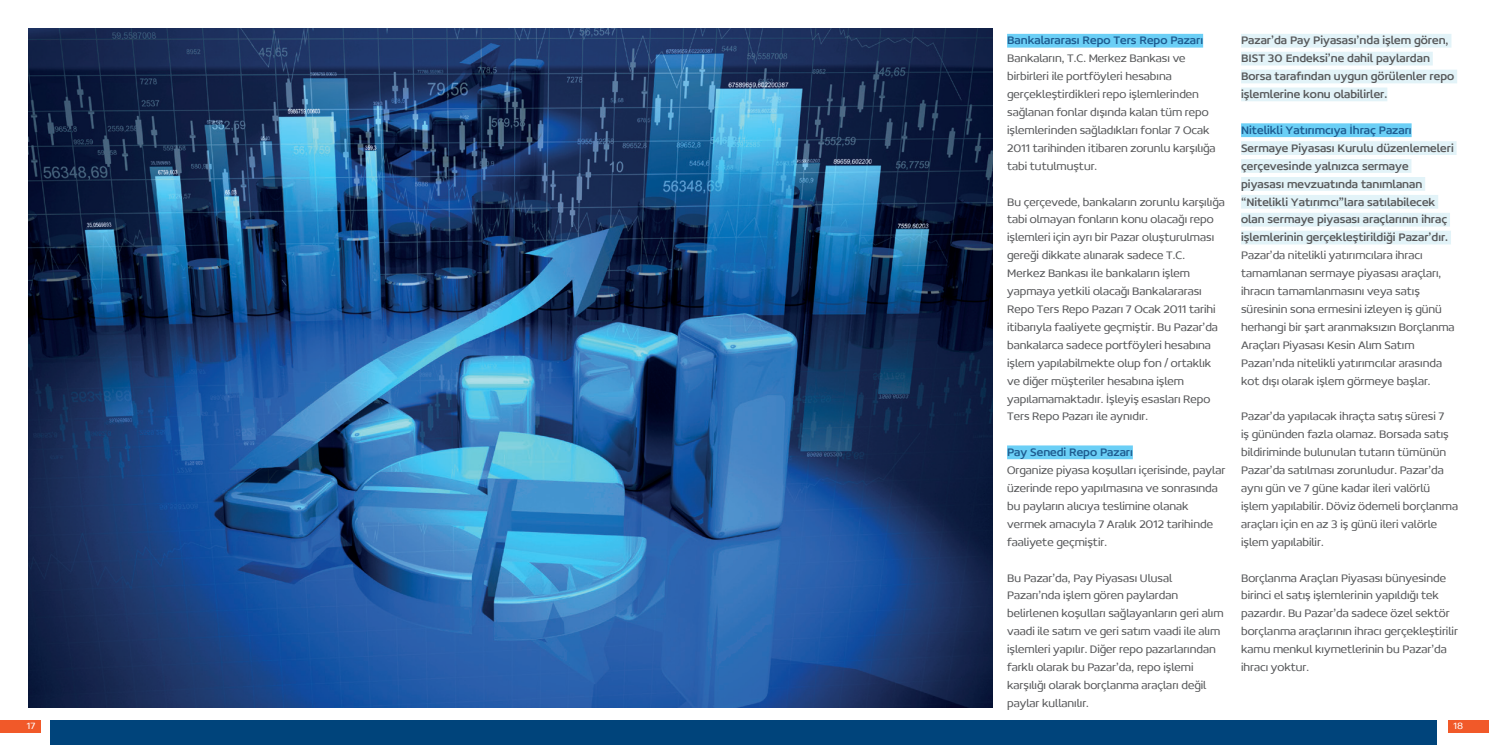
<style>
.page{position:relative;width:1489px;height:745px;background:#fff}
.page>*{position:absolute;margin:0;border:0;box-sizing:border-box;transform-origin:0 0}
.t1{font:300 12px/17.9px "Concord";color:#57585a}
.t2{font:12px/17.9px "Concord";color:#57585a}
.t3{font:12px "Concord";color:#1e5b8f}
.t4{font:300 10px "Concord";color:#fff}
</style>
<div class="page">
<div style="left:0;top:719px;width:41px;height:12px;background:#f15929"></div>
<div style="left:1447px;top:719px;width:41px;height:12px;background:#f15929"></div>
<div style="left:1007px;top:34px;width:196px;height:14px;background:#6bcff6"></div>
<div style="left:1007px;top:445px;width:125px;height:14px;background:#6bcff6"></div>
<div style="left:1240px;top:34px;width:211px;height:14px;background:#e2f3f8"></div>
<div style="left:1240px;top:52px;width:192px;height:13px;background:#e2f3f8"></div>
<div style="left:1240px;top:70px;width:216px;height:13px;background:#e2f3f8"></div>
<div style="left:1240px;top:87px;width:147px;height:14px;background:#e2f3f8"></div>
<div style="left:1240px;top:123px;width:171px;height:14px;background:#6bcff6"></div>
<div style="left:1240px;top:141px;width:216px;height:14px;background:#e2f3f8"></div>
<div style="left:1240px;top:159px;width:171px;height:14px;background:#e2f3f8"></div>
<div style="left:1240px;top:177px;width:184px;height:14px;background:#e2f3f8"></div>
<div style="left:1240px;top:195px;width:197px;height:13px;background:#e2f3f8"></div>
<div style="left:1240px;top:213px;width:209px;height:13px;background:#e2f3f8"></div>
<div style="left:1240px;top:230px;width:210px;height:14px;background:#e2f3f8"></div>
<div style="left:50px;top:719px;width:1386px;height:25px;background:#00447b"></div>
<img style="left:28px;top:28px;width:964px;height:679px">
<p class="t3" style="left:1007px;top:33px;width:197px">Bankalararası Repo Ters Repo Pazarı</p>
<p class="t1" style="left:1007px;top:49px;width:210px">Bankaların, T.C. Merkez Bankası ve birbirleri ile portföyleri hesabına gerçekleştirdikleri repo işlemlerinden sağlanan fonlar dışında kalan tüm repo işlemlerinden sağladıkları fonlar 7 Ocak 2011 tarihinden itibaren zorunlu karşılığa tabi tutulmuştur.</p>
<p class="t1" style="left:1007px;top:192px;width:219px">Bu çerçevede, bankaların zorunlu karşılığa tabi olmayan fonların konu olacağı repo işlemleri için ayrı bir Pazar oluşturulması gereği dikkate alınarak sadece T.C.<br>Merkez Bankası ile bankaların işlem yapmaya yetkili olacağı Bankalararası Repo Ters Repo Pazarı 7 Ocak 2011 tarihi itibarıyla faaliyete geçmiştir. Bu Pazar’da bankalarca sadece portföyleri hesabına işlem yapılabilmekte olup fon / ortaklık ve diğer müşteriler hesabına işlem yapılamamaktadır. İşleyiş esasları Repo Ters Repo Pazarı ile aynıdır.</p>
<p class="t3" style="left:1007px;top:444px;width:127px">Pay Senedi Repo Pazarı</p>
<p class="t1" style="left:1007px;top:461px;width:220px">Organize piyasa koşulları içerisinde, paylar üzerinde repo yapılmasına ve sonrasında bu payların alıcıya teslimine olanak vermek amacıyla 7 Aralık 2012 tarihinde faaliyete geçmiştir.</p>
<p class="t1" style="left:1007px;top:568px;width:218px">Bu Pazar’da, Pay Piyasası Ulusal Pazarı’nda işlem gören paylardan belirlenen koşulları sağlayanların geri alım vaadi ile satım ve geri satım vaadi ile alım işlemleri yapılır. Diğer repo pazarlarından farklı olarak bu Pazar’da, repo işlemi karşılığı olarak borçlanma araçları değil paylar kullanılır.</p>
<p class="t2" style="left:1240px;top:31px;width:215px">Pazar’da Pay Piyasası’nda işlem gören, BIST 30 Endeksi’ne dahil paylardan Borsa tarafından uygun görülenler repo işlemlerine konu olabilirler.</p>
<p class="t3" style="left:1240px;top:123px;width:172px">Nitelikli Yatırımcıya İhraç Pazarı</p>
<p class="t2" style="left:1240px;top:139px;width:214px">Sermaye Piyasası Kurulu düzenlemeleri çerçevesinde yalnızca sermaye piyasası mevzuatında tanımlanan “Nitelikli Yatırımcı”lara satılabilecek olan sermaye piyasası araçlarının ihraç işlemlerinin gerçekleştirildiği Pazar’dır.</p>
<p class="t1" style="left:1240px;top:246px;width:215px">Pazar’da nitelikli yatırımcılara ihracı tamamlanan sermaye piyasası araçları, ihracın tamamlanmasını veya satış süresinin sona ermesini izleyen iş günü herhangi bir şart aranmaksızın Borçlanma Araçları Piyasası Kesin Alım Satım Pazarı’nda nitelikli yatırımcılar arasında kot dışı olarak işlem görmeye başlar.</p>
<p class="t1" style="left:1240px;top:407px;width:218px">Pazar’da yapılacak ihraçta satış süresi 7<br>iş gününden fazla olamaz. Borsada satış bildiriminde bulunulan tutarın tümünün Pazar’da satılması zorunludur. Pazar’da aynı gün ve 7 güne kadar ileri valörlü işlem yapılabilir. Döviz ödemeli borçlanma araçları için en az 3 iş günü ileri valörle işlem yapılabilir.</p>
<p class="t1" style="left:1240px;top:568px;width:218px">Borçlanma Araçları Piyasası bünyesinde birinci el satış işlemlerinin yapıldığı tek pazardır. Bu Pazar’da sadece özel sektör borçlanma araçlarının ihracı gerçekleştirilir kamu menkul kıymetlerinin bu Pazar’da ihracı yoktur.</p>
<p class="t4" style="left:27px;top:719px;width:10px">17</p>
<p class="t4" style="left:1453px;top:719px;width:11px">18</p>
</div>
